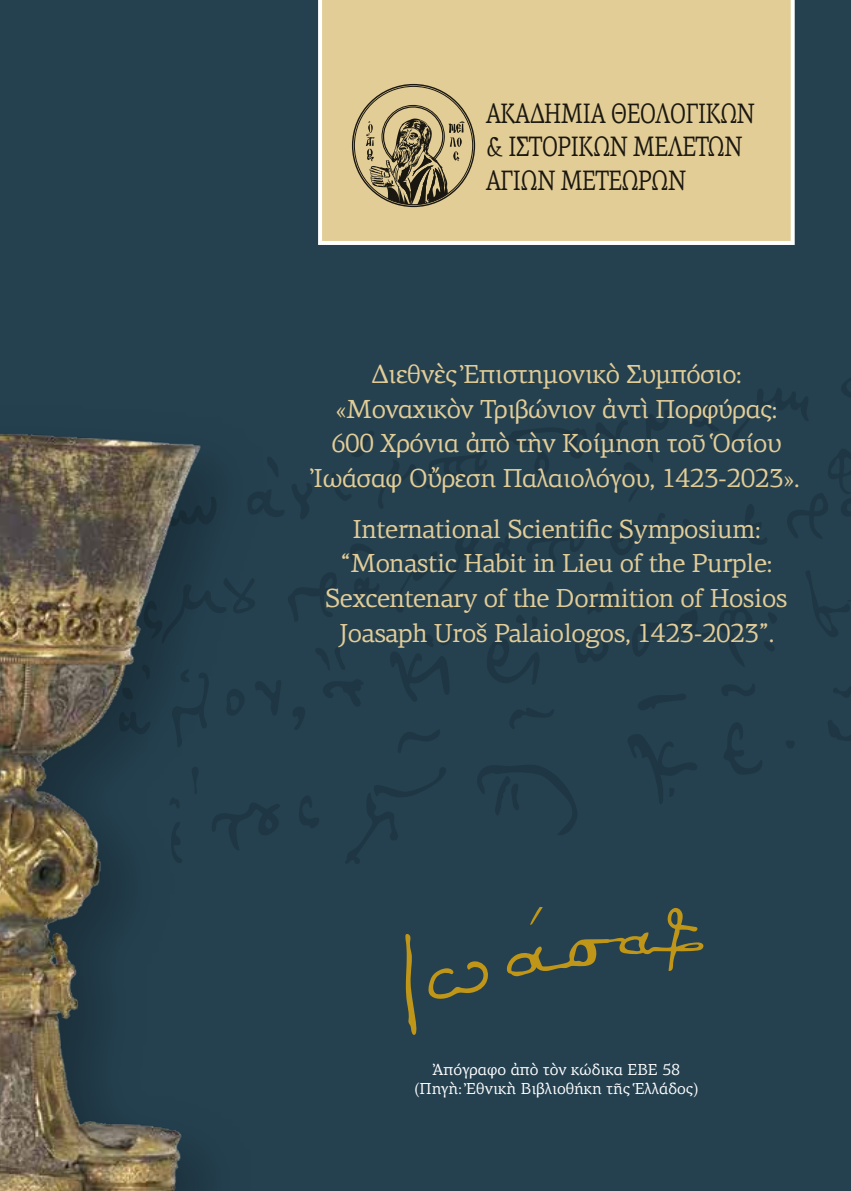
<style>
.page{position:relative;width:851px;height:1191px;background:#254150}
.page>*{position:absolute;margin:0;border:0;box-sizing:border-box;transform-origin:0 0}
.t1{font:28.2px/33.8px "PF Centro Serif Pro";letter-spacing:-.03em;color:#1d1d1b;scale:.8 1}
.t2{font:26.2px/34.6px "PF Centro Serif Pro";letter-spacing:-.02em;color:#e3cd97;text-align:center}
.t3{font:16px/19.2px "PF Centro Serif Pro";color:#fff;text-align:center}
</style>
<div class="page">
<svg style="left:297px;top:483px;width:15px;height:36px"></svg>
<svg style="left:332px;top:431px;width:155px;height:78px"></svg>
<svg style="left:506px;top:428px;width:81px;height:47px"></svg>
<svg style="left:596px;top:410px;width:74px;height:92px"></svg>
<svg style="left:690px;top:404px;width:29px;height:27px"></svg>
<svg style="left:297px;top:573px;width:39px;height:47px"></svg>
<svg style="left:350px;top:544px;width:24px;height:20px"></svg>
<svg style="left:354px;top:577px;width:25px;height:19px"></svg>
<svg style="left:396px;top:535px;width:91px;height:77px"></svg>
<svg style="left:493px;top:530px;width:92px;height:36px"></svg>
<svg style="left:610px;top:513px;width:55px;height:42px"></svg>
<svg style="left:683px;top:519px;width:8px;height:15px"></svg>
<svg style="left:732px;top:378px;width:119px;height:166px"></svg>
<svg style="left:297px;top:707px;width:8px;height:22px"></svg>
<svg style="left:315px;top:648px;width:30px;height:22px"></svg>
<svg style="left:323px;top:680px;width:40px;height:26px"></svg>
<svg style="left:390px;top:631px;width:69px;height:71px"></svg>
<svg style="left:487px;top:638px;width:52px;height:46px"></svg>
<svg style="left:516px;top:615px;width:9px;height:10px"></svg>
<svg style="left:532px;top:617px;width:5px;height:12px"></svg>
<svg style="left:588px;top:582px;width:25px;height:32px"></svg>
<svg style="left:575px;top:634px;width:33px;height:29px"></svg>
<svg style="left:632px;top:604px;width:120px;height:62px"></svg>
<svg style="left:768px;top:612px;width:9px;height:11px"></svg>
<svg style="left:764px;top:641px;width:10px;height:10px"></svg>
<svg style="left:806px;top:571px;width:45px;height:66px"></svg>
<svg style="left:299px;top:796px;width:20px;height:32px"></svg>
<svg style="left:398px;top:730px;width:42px;height:23px"></svg>
<svg style="left:345px;top:767px;width:101px;height:97px"></svg>
<svg style="left:510px;top:708px;width:44px;height:21px"></svg>
<svg style="left:477px;top:765px;width:100px;height:70px"></svg>
<svg style="left:638px;top:694px;width:48px;height:16px"></svg>
<svg style="left:722px;top:684px;width:33px;height:12px"></svg>
<svg style="left:628px;top:734px;width:69px;height:70px"></svg>
<svg style="left:724px;top:722px;width:38px;height:52px"></svg>
<svg style="left:786px;top:741px;width:8px;height:7px"></svg>
<svg style="left:828px;top:720px;width:23px;height:21px"></svg>
<svg style="left:833px;top:686px;width:18px;height:12px"></svg>
<div style="left:318px;top:0;width:476px;height:245px;background:#e3cd97"></div>
<img style="left:0;top:433px;width:292px;height:758px">
<svg style="left:366px;top:104px;width:99px;height:101px"></svg>
<svg style="left:405px;top:934px;width:12px;height:101px"></svg>
<svg style="left:428px;top:961px;width:60px;height:38px"></svg>
<svg style="left:507px;top:907px;width:196px;height:69px"></svg>
<p class="t1" style="left:485px;top:96px;width:338px">ΑΚΑ∆ΗΜΙΑ ΘΕΟΛΟΓΙΚΩΝ &amp; ΙΣΤΟΡΙΚΩΝ ΜΕΛΕΤΩΝ<br>ΑΓΙΩΝ ΜΕΤΕΩΡΩΝ</p>
<p class="t2" style="left:313px;top:357px;width:488px">∆ιεθνὲς Ἐπιστηµονικὸ Συµπόσιο: «Μοναχικὸν Τριβώνιον ἀντὶ Πορφύρας:<br>600 Χρόνια ἀπὸ τὴν Κοίµηση τοῦ Ὁσίου Ἰωάσαφ Οὔρεση Παλαιολόγου, 1423-2023».</p>
<p class="t2" style="left:325px;top:511px;width:464px">International Scientific Symposium: “Monastic Habit in Lieu of the Purple:<br>Sexcentenary of the Dormition of Hosios Joasaph Uroš Palaiologos, 1423-2023”.</p>
<p class="t3" style="left:414px;top:1060px;width:285px">Ἀπόγραφο ἀπὸ τὸν κώδικα ΕΒΕ 58 (Πηγὴ: Ἐθνικὴ Βιβλιοθήκη τῆς Ἑλλάδος)</p>
</div>
